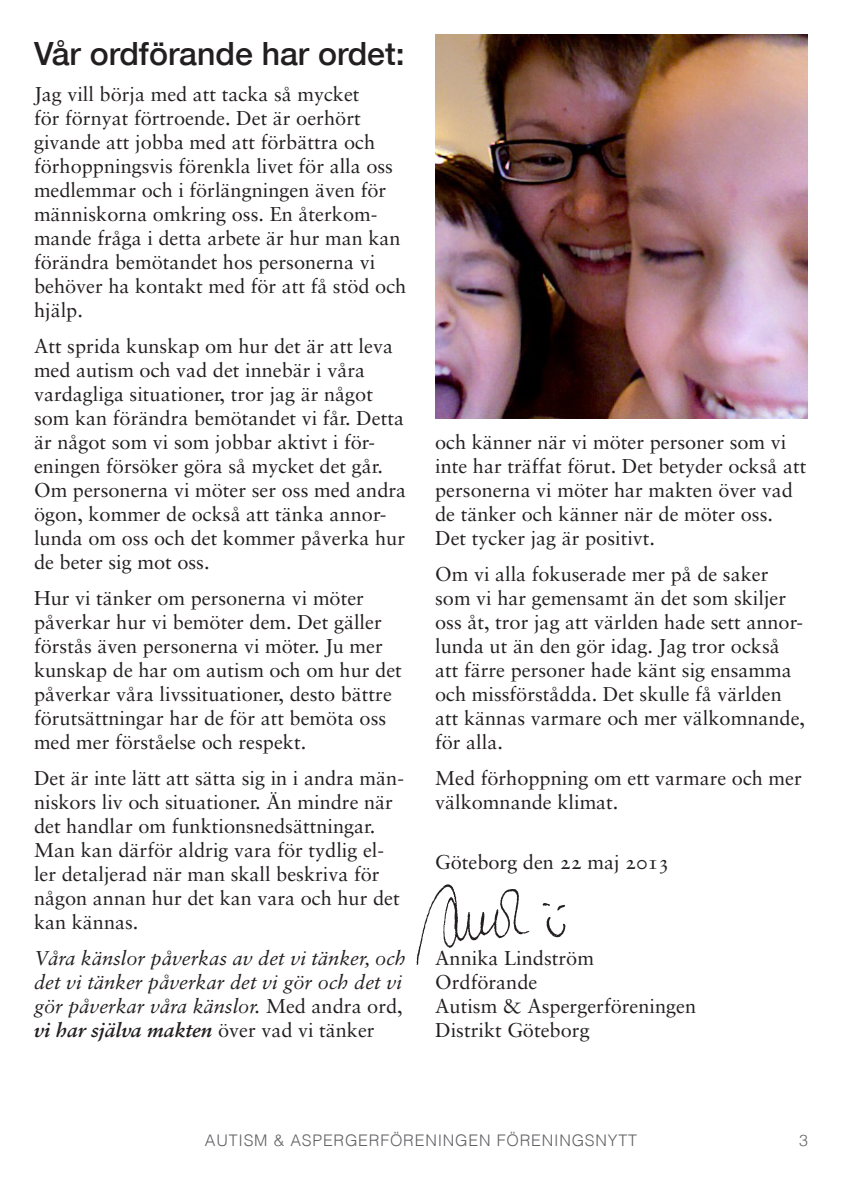
<style>
.page{position:relative;width:842px;height:1191px;background:#fff}
.page>*{position:absolute;margin:0;border:0;box-sizing:border-box;transform-origin:0 0}
.t1{font:500 32px "Helvetica Neue";color:#231f20}
.t2{font:20px/24px "Sabon";color:#231f20}
.t3{font:20px/24px "Sabon Italic Os F";color:#231f20}
.t4{font:20px "Sabon Bold Italic Os F";color:#231f20}
.t5{font:300 16px "Helvetica";letter-spacing:.05em;color:#636366}
.s1{font-family:"Sabon"}
.s2{font-family:"Sabon Roman SC"}
</style>
<div class="page">
<img style="left:435px;top:34px;width:373px;height:384px">
<img style="left:416px;top:884px;width:150px;height:81px">
<h1 class="t1" style="left:34px;top:34px;width:372px">Vår ordförande har ordet:</h1>
<p class="t2" style="left:34px;top:81px;width:374px">Jag vill börja med att tacka så mycket<br>för förnyat förtroende. Det är oerhört givande att jobba med att förbättra och förhoppningsvis förenkla livet för alla oss medlemmar och i förlängningen även för människorna omkring oss. En återkom&shy;mande fråga i detta arbete är hur man kan förändra bemötandet hos personerna vi behöver ha kontakt med för att få stöd och hjälp.</p>
<p class="t2" style="left:34px;top:333px;width:374px">Att sprida kunskap om hur det är att leva med autism och vad det innebär i våra vardagliga situationer, tror jag är något som kan förändra bemötandet vi får. Detta är något som vi som jobbar aktivt i för&shy;eningen försöker göra så mycket det går.<br>Om personerna vi möter ser oss med andra ögon, kommer de också att tänka annor&shy;lunda om oss och det kommer påverka hur de beter sig mot oss.</p>
<p class="t2" style="left:34px;top:585px;width:369px">Hur vi tänker om personerna vi möter påverkar hur vi bemöter dem. Det gäller förstås även personerna vi möter. Ju mer kunskap de har om autism och om hur det påverkar våra livssituationer, desto bättre förutsättningar har de för att bemöta oss med mer förståelse och respekt.</p>
<p class="t2" style="left:34px;top:765px;width:372px">Det är inte lätt att sätta sig in i andra män&shy;niskors liv och situationer. Än mindre när det handlar om funktionsnedsättningar.<br>Man kan därför aldrig vara för tydlig el&shy;ler detaljerad när man skall beskriva för någon annan hur det kan vara och hur det kan kännas.</p>
<p class="t3" style="left:34px;top:945px;width:373px">Våra känslor påverkas av det vi tänker, och det vi tänker påverkar det vi gör och det vi gör påverkar våra känslor. <span class="s1">Med andra ord,</span></p>
<p class="t4" style="left:34px;top:1017px;width:342px">vi har själva makten <span class="s1">över vad vi tänker</span></p>
<p class="t2" style="left:435px;top:430px;width:373px">och känner när vi möter personer som vi inte har träffat förut. Det betyder också att personerna vi möter har makten över vad de tänker och känner när de möter oss.<br>Det tycker jag är positivt.</p>
<p class="t2" style="left:435px;top:562px;width:372px">Om vi alla fokuserade mer på de saker som vi har gemensamt än det som skiljer oss åt, tror jag att världen hade sett annor&shy;lunda ut än den gör idag. Jag tror också att färre personer hade känt sig ensamma och missförstådda. Det skulle få världen att kännas varmare och mer välkomnande, för alla.</p>
<p class="t2" style="left:435px;top:766px;width:368px">Med förhoppning om ett varmare och mer välkomnande klimat.</p>
<p class="t2" style="left:435px;top:850px;width:236px">Göteborg den <span class="s2">22</span> maj <span class="s2">2013</span></p>
<p class="t2" style="left:435px;top:946px;width:263px">Annika Lindström<br>Ordförande<br>Autism &amp; Aspergerföreningen<br>Distrikt Göteborg</p>
<p class="t5" style="left:205px;top:1130px;width:434px">AUTISM &amp; ASPERGERFÖREN INGEN FÖREN INGSNYTT</p>
<p class="t5" style="left:799px;top:1130px;width:10px">3</p>
</div>
